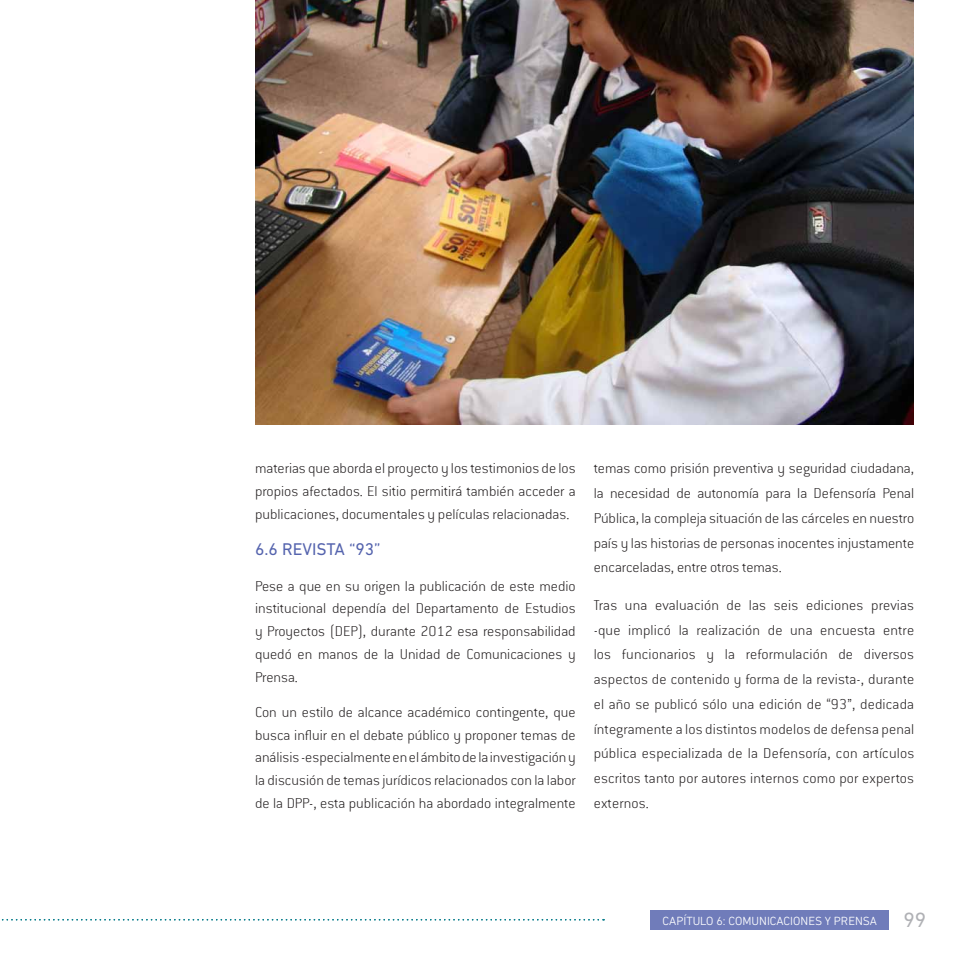
<style>
.page{position:relative;width:978px;height:978px;background:#fff}
.page>*{position:absolute;margin:0;border:0;box-sizing:border-box;transform-origin:0 0}
.t1{font:21px "DIN Next LT Pro";color:#b0b1b5}
.t2{font:17.25px "DIN Next LT Pro";color:#5564ae}
.t3{font:200 15.75px/24.8px "Conduit ITC Std";color:#231f20;text-align:justify}
.t4{font:300 12px "DIN Next LT Pro";color:#fff}
</style>
<div class="page">
<img style="left:256px;top:0;width:657px;height:424px">
<div style="left:651px;top:911px;width:238px;height:19px;background:#707cba"></div>
<svg style="left:1px;top:919px;width:603px;height:1px"></svg>
<p class="t3" style="left:255px;top:457px;width:322px;line-height:22.6px">materias que aborda el proyecto y los testimonios de los propios afectados. El sitio permitirá también acceder a publicaciones, documentales y películas relacionadas.</p>
<p class="t2" style="left:255px;top:539px;width:47px">6.6 REVISTA</p>
<p class="t2" style="left:349px;top:539px;width:33px">“93”</p>
<p class="t3" style="left:255px;top:574px;width:322px;line-height:22.6px">Pese a que en su origen la publicación de este medio institucional dependía del Departamento de Estudios y Proyectos (DEP), durante 2012 esa responsabilidad quedó en manos de la Unidad de Comunicaciones y Prensa.</p>
<p class="t3" style="left:255px;top:700px;width:322px;line-height:22.6px">Con un estilo de alcance académico contingente, que busca influir en el debate público y proponer temas de análisis -especialmente en el ámbito de la investigación y la discusión de temas jurídicos relacionados con la labor de la DPP-, esta publicación ha abordado integralmente</p>
<p class="t3" style="left:594px;top:456px;width:322px">temas como prisión preventiva y seguridad ciudadana, la necesidad de autonomía para la Defensoría Penal Pública, la compleja situación de las cárceles en nuestro país y las historias de personas inocentes injustamente encarceladas, entre otros temas.</p>
<p class="t3" style="left:594px;top:592px;width:322px">Tras una evaluación de las seis ediciones previas -que implicó la realización de una encuesta entre los funcionarios y la reformulación de diversos aspectos de contenido y forma de la revista-, durante el año se publicó sólo una edición de “93”, dedicada íntegramente a los distintos modelos de defensa penal pública especializada de la Defensoría, con artículos escritos tanto por autores internos como por expertos externos.</p>
<p class="t4" style="left:663px;top:914px;width:216px">CAPÍTULO 6: COMUNICACIONES Y PRENSA</p>
<h1 class="t1" style="left:904px;top:907px;width:24px">99</h1>
</div>
